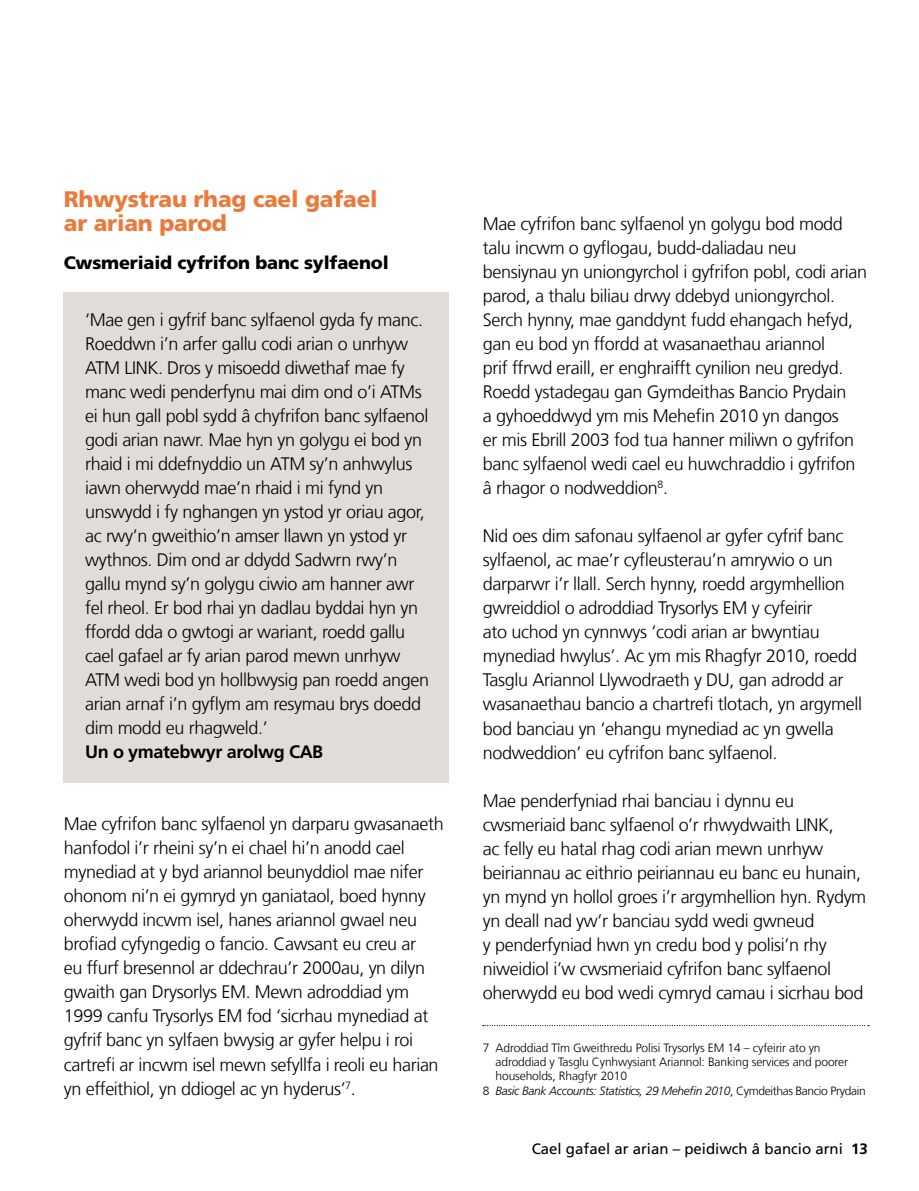
<style>
.page{position:relative;width:919px;height:1191px;background:#fff}
.page>*{position:absolute;margin:0;border:0;box-sizing:border-box;transform-origin:0 0}
.t1{font:900 22.5px/24px "Frutiger";letter-spacing:-.01em;color:#ea7a3b}
.t2{font:300 18px/24px "Frutiger LT Com";letter-spacing:-.02em;color:#000}
.t3{font:900 18px "Frutiger";letter-spacing:-.01em;color:#000}
.t4{font:700 18px "Frutiger LT Com";letter-spacing:-.02em;color:#000}
.t5{font:15px "Frutiger LT Com";color:#000}
.t6{font:300 12px/14.4px "Frutiger LT Com";letter-spacing:-.01em;color:#000}
.t7{font:italic 300 12px "Frutiger";letter-spacing:-.03em;color:#000}
.s1{font-family:"Frutiger LT Com";font-style:normal}
.s2{font-weight:700}
</style>
<div class="page">
<div style="left:64px;top:292px;width:385px;height:490px;background:#e0dcda"></div>
<svg style="left:483px;top:1025px;width:385px;height:1px"></svg>
<p class="t1" style="left:64px;top:187px;width:315px">Rhwystrau rhag cael gafael ar arian parod</p>
<p class="t3" style="left:64px;top:251px;width:326px">Cwsmeriaid cyfrifon banc sylfaenol</p>
<p class="t2" style="left:85px;top:308px;width:345px">‘Mae gen i gyfrif banc sylfaenol gyda fy manc.<br>Roeddwn i’n arfer gallu codi arian o unrhyw ATM LINK. Dros y misoedd diwethaf mae fy manc wedi penderfynu mai dim ond o’i ATMs ei hun gall pobl sydd â chyfrifon banc sylfaenol godi arian nawr. Mae hyn yn golygu ei bod yn rhaid i mi ddefnyddio un ATM sy’n anhwylus iawn oherwydd mae’n rhaid i mi fynd yn unswydd i fy nghangen yn ystod yr oriau agor, ac rwy’n gweithio’n amser llawn yn ystod yr wythnos. Dim ond ar ddydd Sadwrn rwy’n gallu mynd sy’n golygu ciwio am hanner awr fel rheol. Er bod rhai yn dadlau byddai hyn yn ffordd dda o gwtogi ar wariant, roedd gallu cael gafael ar fy arian parod mewn unrhyw ATM wedi bod yn hollbwysig pan roedd angen arian arnaf i’n gyflym am resymau brys doedd dim modd eu rhagweld.’</p>
<p class="t4" style="left:85px;top:741px;width:240px">Un o ymatebwyr arolwg CAB</p>
<p class="t2" style="left:64px;top:812px;width:381px">Mae cyfrifon banc sylfaenol yn darparu gwasanaeth hanfodol i’r rheini sy’n ei chael hi’n anodd cael mynediad at y byd ariannol beunyddiol mae nifer ohonom ni’n ei gymryd yn ganiataol, boed hynny oherwydd incwm isel, hanes ariannol gwael neu brofiad cyfyngedig o fancio. Cawsant eu creu ar<br>eu ffurf bresennol ar ddechrau’r 2000au, yn dilyn gwaith gan Drysorlys EM. Mewn adroddiad ym 1999 canfu Trysorlys EM fod ‘sicrhau mynediad at gyfrif banc yn sylfaen bwysig ar gyfer helpu i roi cartrefi ar incwm isel mewn sefyllfa i reoli eu harian yn effeithiol, yn ddiogel ac yn hyderus’<sup>7</sup>.</p>
<p class="t2" style="left:483px;top:212px;width:386px">Mae cyfrifon banc sylfaenol yn golygu bod modd talu incwm o gyflogau, budd-daliadau neu bensiynau yn uniongyrchol i gyfrifon pobl, codi arian parod, a thalu biliau drwy ddebyd uniongyrchol.<br>Serch hynny, mae ganddynt fudd ehangach hefyd, gan eu bod yn ffordd at wasanaethau ariannol<br>prif ffrwd eraill, er enghraifft cynilion neu gredyd.<br>Roedd ystadegau gan Gymdeithas Bancio Prydain<br>a gyhoeddwyd ym mis Mehefin 2010 yn dangos<br>er mis Ebrill 2003 fod tua hanner miliwn o gyfrifon banc sylfaenol wedi cael eu huwchraddio i gyfrifon â rhagor o nodweddion<sup>8</sup>.</p>
<p class="t2" style="left:483px;top:524px;width:381px">Nid oes dim safonau sylfaenol ar gyfer cyfrif banc sylfaenol, ac mae’r cyfleusterau’n amrywio o un darparwr i’r llall. Serch hynny, roedd argymhellion gwreiddiol o adroddiad Trysorlys EM y cyfeirir<br>ato uchod yn cynnwys ‘codi arian ar bwyntiau mynediad hwylus’. Ac ym mis Rhagfyr 2010, roedd Tasglu Ariannol Llywodraeth y DU, gan adrodd ar wasanaethau bancio a chartrefi tlotach, yn argymell bod banciau yn ‘ehangu mynediad ac yn gwella nodweddion’ eu cyfrifon banc sylfaenol.</p>
<p class="t2" style="left:483px;top:788px;width:385px">Mae penderfyniad rhai banciau i dynnu eu cwsmeriaid banc sylfaenol o’r rhwydwaith LINK,<br>ac felly eu hatal rhag codi arian mewn unrhyw beiriannau ac eithrio peiriannau eu banc eu hunain, yn mynd yn hollol groes i’r argymhellion hyn. Rydym yn deall nad yw’r banciau sydd wedi gwneud<br>y penderfyniad hwn yn credu bod y polisi’n rhy niweidiol i’w cwsmeriaid cyfrifon banc sylfaenol oherwydd eu bod wedi cymryd camau i sicrhau bod</p>
<p class="t6" style="left:495px;top:1040px;width:354px;text-indent:-13px">7 Adroddiad Tîm Gweithredu Polisi Trysorlys EM 14 – cyfeirir ato yn adroddiad y Tasglu Cynhwysiant Ariannol: Banking services and poorer households, Rhagfyr 2010</p>
<p class="t7" style="left:483px;top:1083px;width:384px"><span class="s1">8</span> Basic Bank Accounts: Statistics, 29 Mehefin 2010<span class="s1">, Cymdeithas Bancio Prydain</span></p>
<p class="t5" style="left:531px;top:1140px;width:337px">Cael gafael ar arian – peidiwch â bancio arni <span class="s2">13</span></p>
</div>
